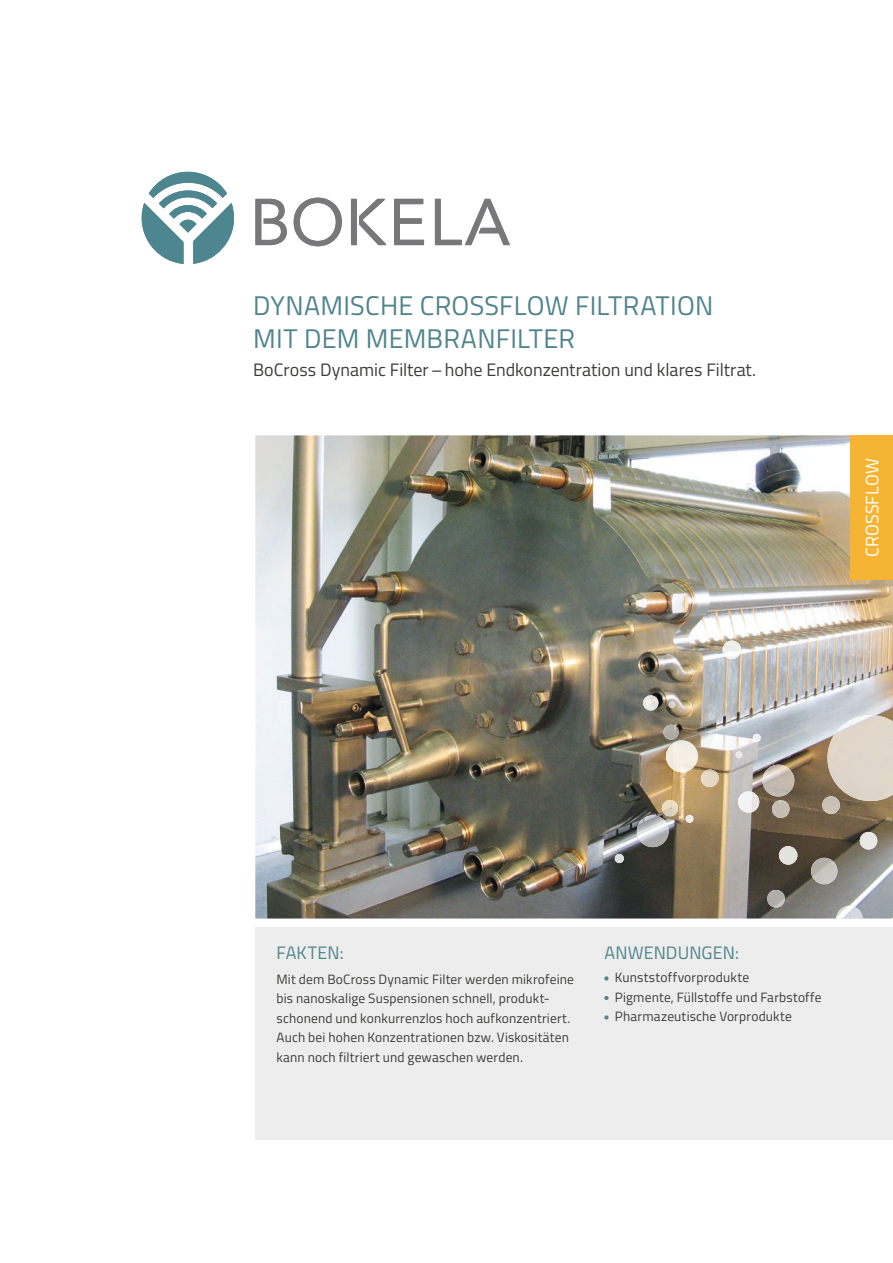
<style>
.page{position:relative;width:893px;height:1263px;background:#fff}
.page>*{position:absolute;margin:0;border:0;box-sizing:border-box;transform-origin:0 0}
.t1{font:27px/32.4px "Titillium Web";letter-spacing:.005em;color:#4f858d}
.t2{font:18px "Titillium Web";color:#3d3d3c}
.t3{font:18px "Titillium Web";letter-spacing:.005em;color:#4f858d}
.t4{font:18px "Titillium Web";letter-spacing:.005em;color:#fff}
.t5{font:13.5px/19.5px "Titillium Web";letter-spacing:.01em;color:#3d3d3c}
</style>
<div class="page">
<img style="left:255px;top:435px;width:638px;height:483px">
<div style="left:850px;top:435px;width:43px;height:145px;background:#f6b435"></div>
<img style="left:836px;top:906px;width:27px;height:12px">
<img style="left:809px;top:858px;width:30px;height:26px">
<img style="left:858px;top:832px;width:20px;height:17px">
<img style="left:821px;top:796px;width:20px;height:18px">
<img style="left:766px;top:890px;width:20px;height:17px">
<img style="left:771px;top:800px;width:20px;height:18px">
<img style="left:664px;top:740px;width:35px;height:32px">
<img style="left:635px;top:815px;width:35px;height:32px">
<img style="left:661px;top:800px;width:18px;height:16px">
<svg style="left:735px;top:751px;width:8px;height:7px"></svg>
<svg style="left:668px;top:701px;width:8px;height:7px"></svg>
<img style="left:642px;top:695px;width:17px;height:15px">
<img style="left:700px;top:769px;width:19px;height:18px">
<svg style="left:685px;top:815px;width:9px;height:8px"></svg>
<svg style="left:752px;top:734px;width:9px;height:8px"></svg>
<img style="left:761px;top:765px;width:35px;height:31px">
<svg style="left:614px;top:854px;width:10px;height:9px"></svg>
<img style="left:778px;top:846px;width:20px;height:19px">
<img style="left:722px;top:640px;width:20px;height:19px">
<img style="left:737px;top:791px;width:23px;height:22px">
<img style="left:825px;top:715px;width:68px;height:86px">
<img style="left:663px;top:725px;width:16px;height:15px">
<div style="left:255px;top:927px;width:638px;height:213px;background:#ededed"></div>
<svg style="left:604px;top:976px;width:5px;height:4px"></svg>
<svg style="left:604px;top:996px;width:5px;height:4px"></svg>
<svg style="left:604px;top:1015px;width:5px;height:4px"></svg>
<svg style="left:142px;top:172px;width:92px;height:92px"></svg>
<svg style="left:294px;top:198px;width:48px;height:48px"></svg>
<svg style="left:394px;top:199px;width:30px;height:46px"></svg>
<svg style="left:255px;top:199px;width:32px;height:46px"></svg>
<div style="left:351px;top:199px;width:6px;height:46px;background:#78787b"></div>
<svg style="left:359px;top:199px;width:27px;height:46px"></svg>
<svg style="left:435px;top:199px;width:75px;height:46px"></svg>
<h1 class="t1" style="left:253px;top:288px;width:462px">DYNAMISCHE CROSSFLOW FILTRATION<br>MIT DEM MEMBRANFILTER</h1>
<h2 class="t2" style="left:253px;top:357px;width:504px">BoCross Dynamic Filter – hohe Endkonzentration und klares Filtrat.</h2>
<h2 class="t4" style="left:859px;top:557px;width:100px;rotate:-90deg">CROSSFLOW</h2>
<h2 class="t3" style="left:277px;top:940px;width:68px">FAKTEN:</h2>
<h2 class="t3" style="left:604px;top:940px;width:136px">ANWENDUNGEN:</h2>
<p class="t5" style="left:615px;top:967px;width:208px">Kunststoffvorprodukte<br>Pigmente, Füllstoffe und Farbstoffe<br>Pharmazeutische Vorprodukte</p>
<p class="t5" style="left:277px;top:968px;width:299px">Mit dem BoCross Dynamic Filter werden mikrofeine bis nanoskalige Suspensionen schnell, produkt&shy;schonend und konkurrenzlos hoch aufkonzentriert.<br>Auch bei hohen Konzentrationen bzw. Viskositäten kann noch filtriert und gewaschen werden.</p>
</div>
